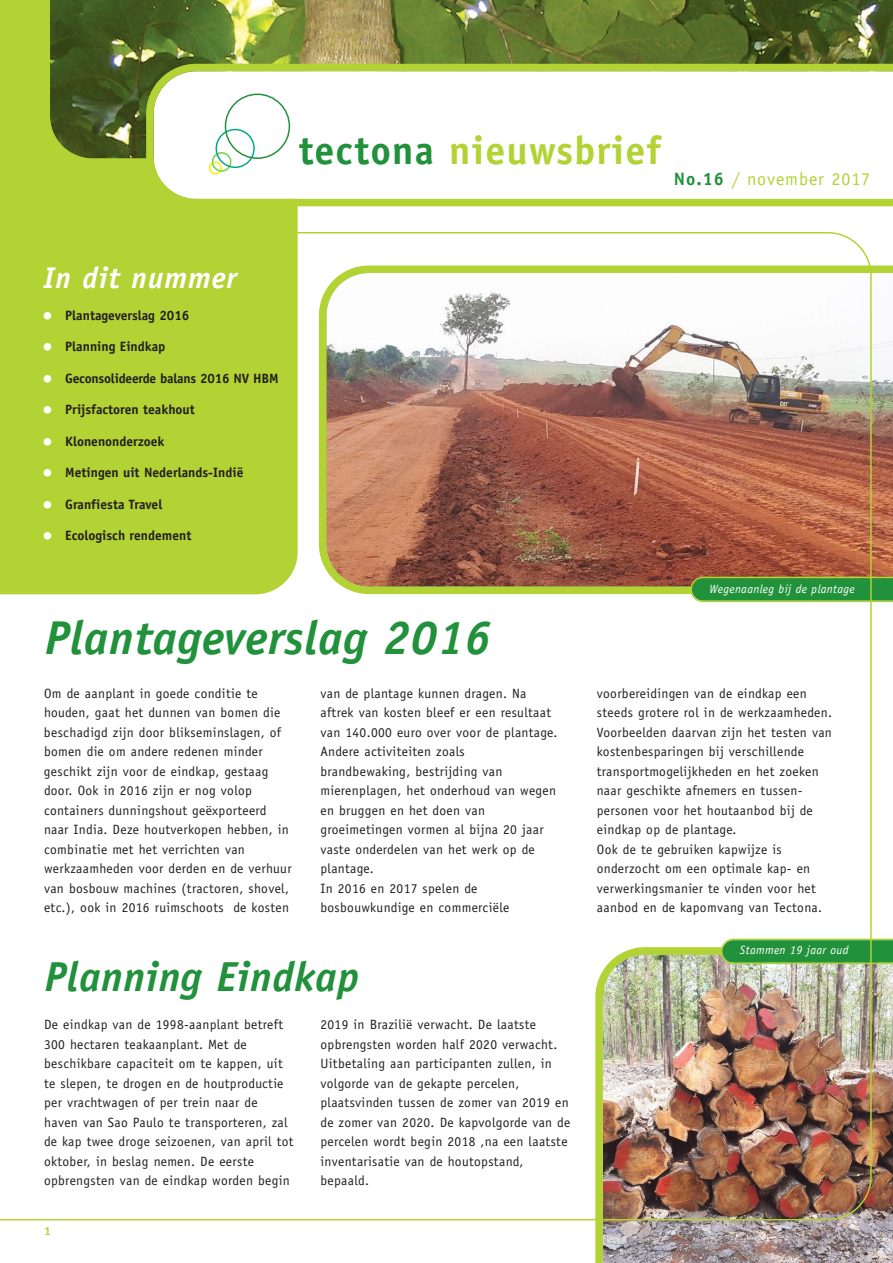
<style>
.page{position:relative;width:893px;height:1263px;background:#fff}
.page>*{position:absolute;margin:0;border:0;box-sizing:border-box;transform-origin:0 0}
.t1{font:italic 700 47.55px "Officina Sans";letter-spacing:.01em;color:#21913b}
.t2{font:italic 700 42px "Officina Sans";letter-spacing:.01em;color:#21913b}
.t3{font:700 39.9px "Officina Sans";letter-spacing:.03em;color:#b3d234}
.t4{font:italic 700 30px "Officina Sans";letter-spacing:.03em;color:#fff}
.t5{font:18px "Officina Sans";letter-spacing:.05em;color:#b3d234}
.t6{font:13.5px/19.5px "Officina Sans";letter-spacing:.025em;color:#231f20}
.t7{font:700 13.5px "Officina Sans";color:#231f20}
.t8{font:italic 12px "Officina Sans";letter-spacing:.025em;color:#fff}
.t9{font:700 12px "Officina Sans";color:#b3d234}
.s1{color:#21913b}
.s2{font-weight:700;color:#21913b}
</style>
<div class="page">
<div style="left:0;top:0;width:298px;height:232px;background:#b3d234"></div>
<svg style="left:872px;top:265px;width:21px;height:312px"></svg>
<img style="left:595px;top:964px;width:298px;height:299px">
<img style="left:43px;top:0;width:850px;height:166px">
<svg style="left:146px;top:64px;width:747px;height:142px"></svg>
<svg style="left:209px;top:94px;width:81px;height:81px"></svg>
<svg style="left:872px;top:577px;width:21px;height:25px"></svg>
<svg style="left:872px;top:939px;width:21px;height:25px"></svg>
<img style="left:0;top:232px;width:872px;height:988px">
<svg style="left:44px;top:312px;width:7px;height:7px"></svg>
<svg style="left:44px;top:343px;width:7px;height:8px"></svg>
<svg style="left:44px;top:375px;width:7px;height:7px"></svg>
<svg style="left:44px;top:406px;width:7px;height:8px"></svg>
<svg style="left:44px;top:438px;width:7px;height:7px"></svg>
<svg style="left:44px;top:469px;width:7px;height:8px"></svg>
<svg style="left:44px;top:501px;width:7px;height:7px"></svg>
<svg style="left:44px;top:532px;width:7px;height:8px"></svg>
<h3 class="t3" style="left:299px;top:135px;width:364px"><span class="s1">tectona</span> nieuwsbrief</h3>
<h3 class="t5" style="left:674px;top:172px;width:198px"><span class="s2">No.16</span> / november 2017</h3>
<h3 class="t4" style="left:44px;top:266px;width:194px">In dit nummer</h3>
<p class="t7" style="left:65px;top:310px;width:126px">Plantageverslag 2016</p>
<p class="t7" style="left:65px;top:341px;width:102px">Planning Eindkap</p>
<p class="t7" style="left:65px;top:373px;width:215px">Geconsolideerde balans 2016 NV HBM</p>
<p class="t7" style="left:65px;top:404px;width:131px">Prijsfactoren teakhout</p>
<p class="t7" style="left:65px;top:436px;width:101px">Klonenonderzoek</p>
<p class="t7" style="left:65px;top:467px;width:180px">Metingen uit Nederlands-Indië</p>
<p class="t7" style="left:65px;top:499px;width:99px">Granfiesta Travel</p>
<p class="t7" style="left:65px;top:530px;width:128px">Ecologisch rendement</p>
<p class="t8" style="left:710px;top:584px;width:147px">Wegenaanleg bij de plantage</p>
<h1 class="t1" style="left:45px;top:620px;width:448px">Plantageverslag 2016</h1>
<p class="t6" style="left:44px;top:684px;width:249px">Om de aanplant in goede conditie te houden, gaat het dunnen van bomen die beschadigd zijn door blikseminslagen, of bomen die om andere redenen minder geschikt zijn voor de eindkap, gestaag door. Ook in 2016 zijn er nog volop containers dunningshout geëxporteerd naar India. Deze houtverkopen hebben, in combinatie met het verrichten van werkzaamheden voor derden en de verhuur van bosbouw machines (tractoren, shovel, etc.), ook in 2016 ruimschoots de kosten</p>
<p class="t6" style="left:320px;top:684px;width:238px">van de plantage kunnen dragen. Na aftrek van kosten bleef er een resultaat van 140.000 euro over voor de plantage.<br>Andere activiteiten zoals brandbewaking, bestrijding van mierenplagen, het onderhoud van wegen en bruggen en het doen van groeimetingen vormen al bijna 20 jaar vaste onderdelen van het werk op de plantage.<br>In 2016 en 2017 spelen de bosbouwkundige en commerciële</p>
<p class="t6" style="left:597px;top:684px;width:237px">voorbereidingen van de eindkap een steeds grotere rol in de werkzaamheden.<br>Voorbeelden daarvan zijn het testen van kostenbesparingen bij verschillende transportmogelijkheden en het zoeken naar geschikte afnemers en tussen&shy;personen voor het houtaanbod bij de eindkap op de plantage.<br>Ook de te gebruiken kapwijze is onderzocht om een optimale kap- en verwerkingsmanier te vinden voor het aanbod en de kapomvang van Tectona.</p>
<h2 class="t2" style="left:45px;top:961px;width:316px">Planning Eindkap</h2>
<p class="t6" style="left:44px;top:1016px;width:251px">De eindkap van de 1998-aanplant betreft 300 hectaren teakaanplant. Met de beschikbare capaciteit om te kappen, uit te slepen, te drogen en de houtproductie per vrachtwagen of per trein naar de haven van Sao Paulo te transporteren, zal de kap twee droge seizoenen, van april tot oktober, in beslag nemen. De eerste opbrengsten van de eindkap worden begin</p>
<p class="t9" style="left:44px;top:1226px;width:8px">1</p>
<p class="t6" style="left:320px;top:1016px;width:251px">2019 in Brazilië verwacht. De laatste opbrengsten worden half 2020 verwacht.<br>Uitbetaling aan participanten zullen, in volgorde van de gekapte percelen, plaatsvinden tussen de zomer van 2019 en de zomer van 2020. De kapvolgorde van de percelen wordt begin 2018 ,na een laatste inventarisatie van de houtopstand, bepaald.</p>
<p class="t8" style="left:740px;top:946px;width:110px">Stammen 19 jaar oud</p>
</div>
